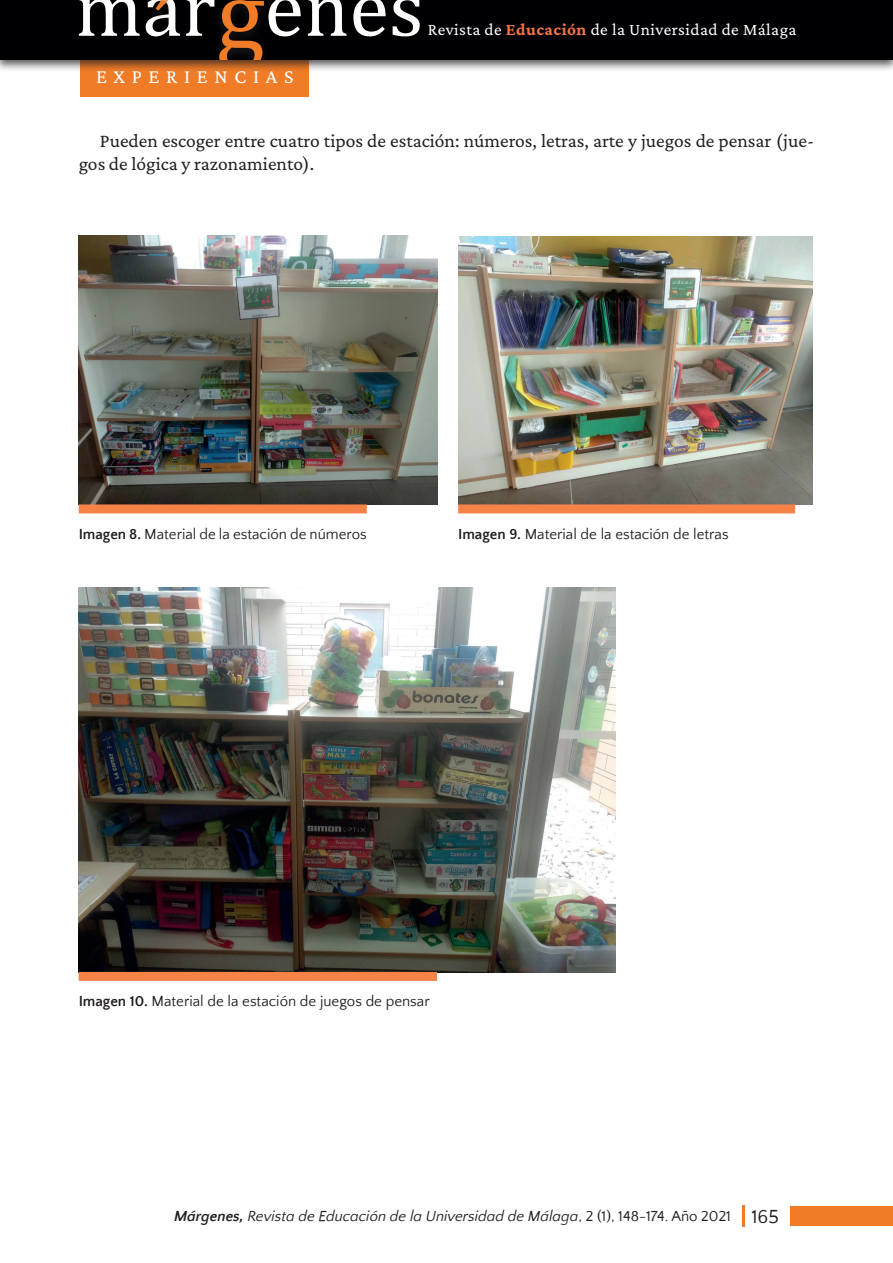
<style>
.page{position:relative;width:893px;height:1263px;background:#fff}
.page>*{position:absolute;margin:0;border:0;box-sizing:border-box;transform-origin:0 0}
.t1{font:20.25px "Crimson Pro";letter-spacing:.33em;color:#fff}
.t2{font:19.5px/23.4px "Crimson Pro";color:#231f20}
.t3{font:17.25px "Crimson Pro";letter-spacing:.025em;color:#fff}
.t4{font:15px "Quattrocento Sans";color:#231f20}
.t5{font:italic 15px "Quattrocento Sans";color:#231f20}
.s1{font-weight:700;color:#f37549}
.s2{font-weight:700}
.s3{font-style:normal}
.s4{font-style:normal;font-size:19.5px}
</style>
<div class="page">
<div style="left:81px;top:55px;width:228px;height:42px;background:#f07c28"></div>
<div style="left:0;top:0;width:893px;height:72px;background:#231f20;opacity:.75"></div>
<div style="left:0;top:0;width:893px;height:60px;background:#000003"></div>
<svg style="left:78px;top:0;width:62px;height:36px"></svg>
<svg style="left:307px;top:0;width:39px;height:36px"></svg>
<svg style="left:353px;top:0;width:33px;height:36px"></svg>
<svg style="left:393px;top:0;width:27px;height:36px"></svg>
<svg style="left:146px;top:0;width:155px;height:59px"></svg>
<div style="left:791px;top:1206px;width:102px;height:20px;background:#f07c28"></div>
<hr style="left:742px;top:1205px;width:3px;height:22px;background:#f07c28">
<img style="left:79px;top:236px;width:358px;height:269px">
<div style="left:79px;top:504px;width:288px;height:9px;background:#f58348"></div>
<img style="left:458px;top:236px;width:354px;height:269px">
<div style="left:458px;top:504px;width:337px;height:9px;background:#f58348"></div>
<img style="left:79px;top:588px;width:536px;height:384px">
<div style="left:79px;top:972px;width:358px;height:9px;background:#f58348"></div>
<h1 class="t1" style="left:96px;top:63px;width:199px">EXPERIENCIAS</h1>
<p class="t3" style="left:428px;top:18px;width:370px">Revista de <span class="s1">Educación</span> de la Universidad de Málaga</p>
<h2 class="t2" style="left:79px;top:128px;width:737px;text-indent:21px">Pueden escoger entre cuatro tipos de estación: números, letras, arte y juegos de pensar (jue&shy;gos de lógica y razonamiento).</h2>
<p class="t4" style="left:79px;top:526px;width:290px"><span class="s2">Imagen 8.</span> Material de la estación de números</p>
<p class="t4" style="left:458px;top:526px;width:272px"><span class="s2">Imagen 9.</span> Material de la estación de letras</p>
<p class="t4" style="left:79px;top:994px;width:353px"><span class="s2">Imagen 10.</span> Material de la estación de juegos de pensar</p>
<p class="t5" style="left:174px;top:1208px;width:606px"><span class="s2">Márgenes,</span> Revista de Educación de la Universidad de Málaga<span class="s3">, 2 (1), 148-174. Año 2021</span> <span class="s4">165</span></p>
</div>
